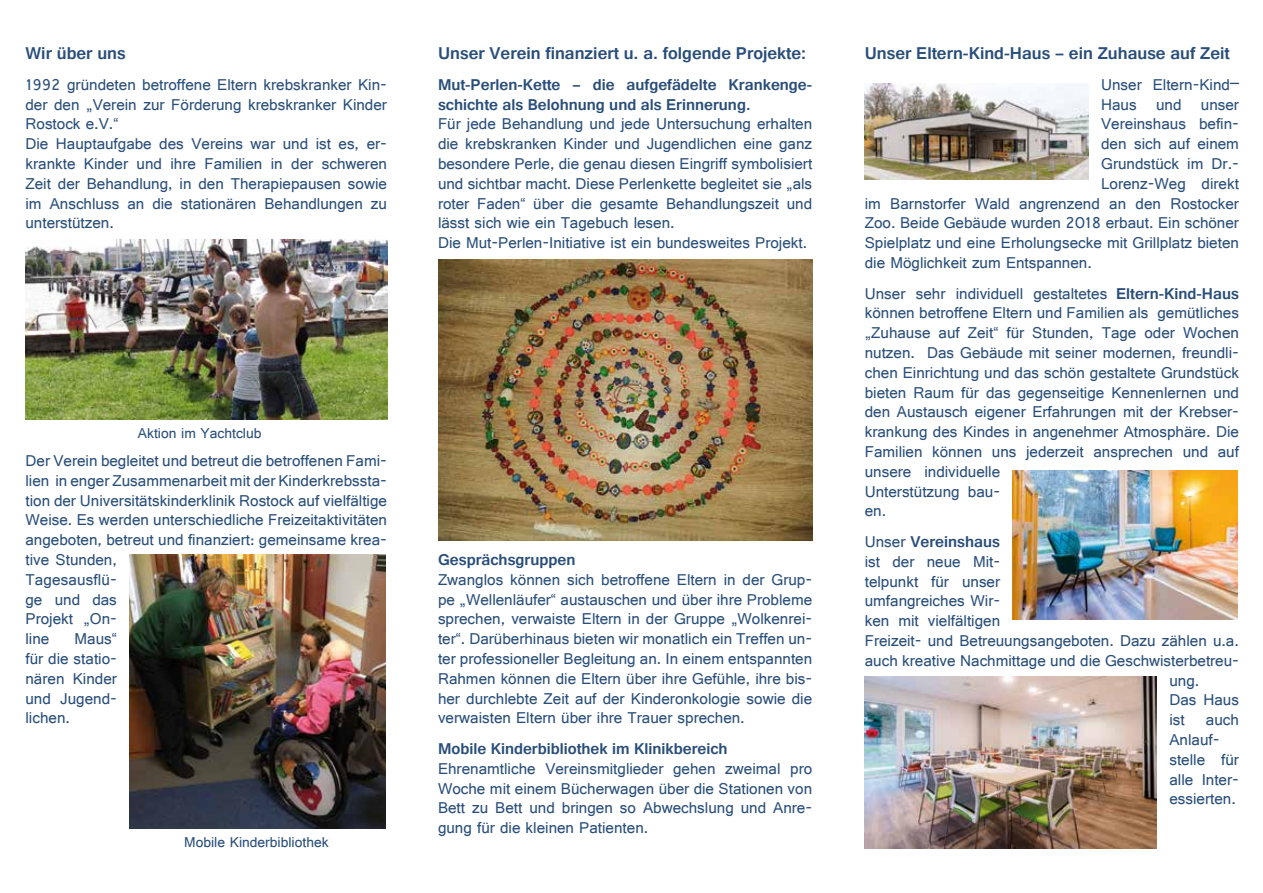
<style>
.page{position:relative;width:1263px;height:893px;background:#fff}
.page>*{position:absolute;margin:0;border:0;box-sizing:border-box;transform-origin:0 0}
.t1{font:700 18px "Gautami";color:#294e79}
.t2{font:16.5px/19.8px "Gautami";color:#294e79}
.t3{font:700 16.5px/19.8px "Gautami";color:#294e79}
.t4{font:15px "Gautami";color:#294e79}
.s1{font-weight:700}
.s2{font-weight:400}
</style>
<div class="page">
<img style="left:865px;top:84px;width:223px;height:96px">
<img style="left:1013px;top:470px;width:224px;height:150px">
<img style="left:865px;top:677px;width:292px;height:172px">
<img style="left:130px;top:555px;width:255px;height:274px">
<img style="left:438px;top:259px;width:374px;height:281px">
<img style="left:25px;top:240px;width:362px;height:180px">
<p class="t1" style="left:26px;top:42px;width:102px">Wir über uns</p>
<p class="t2" style="left:26px;top:74px;width:363px">1992 gründeten betroffene Eltern krebskranker Kin&shy;der den „Verein zur Förderung krebskranker Kinder Rostock e.V.“<br>Die Hauptaufgabe des Vereins war und ist es, er&shy;krankte Kinder und ihre Familien in der schweren Zeit der Behandlung, in den Therapiepausen sowie im Anschluss an die stationären Behandlungen zu unterstützen.</p>
<p class="t1" style="left:438px;top:42px;width:370px">Unser Verein finanziert u. a. folgende Projekte:</p>
<p class="t3" style="left:438px;top:74px;width:376px">Mut-Perlen-Kette – die aufgefädelte Krankenge&shy;schichte als Belohnung und als Erinnerung.</p>
<p class="t2" style="left:438px;top:114px;width:376px">Für jede Behandlung und jede Untersuchung erhalten die krebskranken Kinder und Jugendlichen eine ganz besondere Perle, die genau diesen Eingriff symbolisiert und sichtbar macht. Diese Perlenkette begleitet sie „als roter Faden“ über die gesamte Behandlungszeit und lässt sich wie ein Tagebuch lesen.<br>Die Mut-Perlen-Initiative ist ein bundesweites Projekt.</p>
<p class="t4" style="left:138px;top:424px;width:125px">Aktion im Yachtclub</p>
<p class="t2" style="left:26px;top:450px;width:363px">Der Verein begleitet und betreut die betroffenen Fami&shy;lien in enger Zusammenarbeit mit der Kinderkrebssta&shy;tion der Universitätskinderklinik Rostock auf vielfältige Weise. Es werden unterschiedliche Freizeitaktivitäten angeboten, betreut und finanziert: gemeinsame krea&shy;tive Stunden,<br>Tagesausflü-<br>ge und das<br>Projekt „On-<br>line</p>
<p class="t2" style="left:26px;top:629px;width:93px;text-align:justify;text-indent:49px">Maus“ für die statio&shy;nären Kinder und Jugend&shy;lichen.</p>
<p class="t4" style="left:184px;top:833px;width:146px">Mobile Kinderbibliothek</p>
<p class="t3" style="left:438px;top:549px;width:139px">Gesprächsgruppen</p>
<p class="t2" style="left:438px;top:569px;width:376px;text-align:justify">Zwanglos können sich betroffene Eltern in der Grup&shy;pe „Wellenläufer“ austauschen und über ihre Probleme sprechen, verwaiste Eltern in der Gruppe „Wolkenrei&shy;ter“. Darüberhinaus bieten wir monatlich ein Treffen un&shy;ter professioneller Begleitung an. In einem entspannten Rahmen können die Eltern über ihre Gefühle, ihre bis&shy;her durchlebte Zeit auf der Kinderonkologie sowie die verwaisten Eltern über ihre Trauer sprechen.</p>
<p class="t3" style="left:438px;top:738px;width:291px">Mobile Kinderbibliothek im Klinikbereich</p>
<p class="t2" style="left:438px;top:758px;width:376px;text-align:justify">Ehrenamtliche Vereinsmitglieder gehen zweimal pro Woche mit einem Bücherwagen über die Stationen von Bett zu Bett und bringen so Abwechslung und Anre&shy;gung für die kleinen Patienten.</p>
<p class="t1" style="left:865px;top:42px;width:366px">Unser Eltern-Kind-Haus – ein Zuhause auf Zeit</p>
<p class="t2" style="left:1101px;top:74px;width:139px">Unser Eltern-Kind–</p>
<p class="t2" style="left:1101px;top:94px;width:139px">Haus und unser</p>
<p class="t2" style="left:1101px;top:114px;width:139px">Vereinshaus befin-</p>
<p class="t2" style="left:1101px;top:134px;width:139px">den sich auf einem</p>
<p class="t2" style="left:1101px;top:153px;width:139px">Grundstück im Dr.-</p>
<p class="t2" style="left:1101px;top:173px;width:139px">Lorenz-Weg direkt</p>
<p class="t2" style="left:865px;top:193px;width:376px">im Barnstorfer Wald angrenzend an den Rostocker</p>
<p class="t2" style="left:865px;top:213px;width:376px">Zoo. Beide Gebäude wurden 2018 erbaut. Ein schöner</p>
<p class="t2" style="left:865px;top:233px;width:376px">Spielplatz und eine Erholungsecke mit Grillplatz bieten</p>
<p class="t2" style="left:865px;top:252px;width:229px">die Möglichkeit zum Entspannen.</p>
<p class="t2" style="left:865px;top:283px;width:376px">Unser sehr individuell gestaltetes <span class="s1">Eltern-Kind-Haus </span>können betroffene Eltern und Familien als gemütliches „Zuhause auf Zeit“ für Stunden, Tage oder Wochen nutzen. Das Gebäude mit seiner modernen, freundli&shy;chen Einrichtung und das schön gestaltete Grundstück bieten Raum für das gegenseitige Kennenlernen und den Austausch eigener Erfahrungen mit der Krebser&shy;krankung des Kindes in angenehmer Atmosphäre. Die Familien können uns jederzeit ansprechen und auf unsere individuelle<br>Unterstützung bau-<br>en.</p>
<p class="t3" style="left:865px;top:531px;width:137px"><span class="s2">Unser</span> Vereinshaus</p>
<p class="t2" style="left:865px;top:551px;width:137px">ist der neue Mit-</p>
<p class="t2" style="left:865px;top:571px;width:137px">telpunkt für unser</p>
<p class="t2" style="left:865px;top:591px;width:137px">umfangreiches Wir-</p>
<p class="t2" style="left:865px;top:611px;width:137px">ken mit vielfältigen</p>
<p class="t2" style="left:865px;top:630px;width:376px">Freizeit- und Betreuungsangeboten. Dazu zählen u.a.</p>
<p class="t2" style="left:865px;top:650px;width:376px">auch kreative Nachmittage und die Geschwisterbetreu-</p>
<p class="t2" style="left:1169px;top:670px;width:31px">ung.</p>
<p class="t2" style="left:1169px;top:690px;width:71px">Das Haus</p>
<p class="t2" style="left:1169px;top:710px;width:17px">ist</p>
<p class="t2" style="left:1169px;top:710px;width:71px;text-indent:36px">auch<br>Anlauf&shy;stelle für alle Inter&shy;essierten.</p>
</div>
